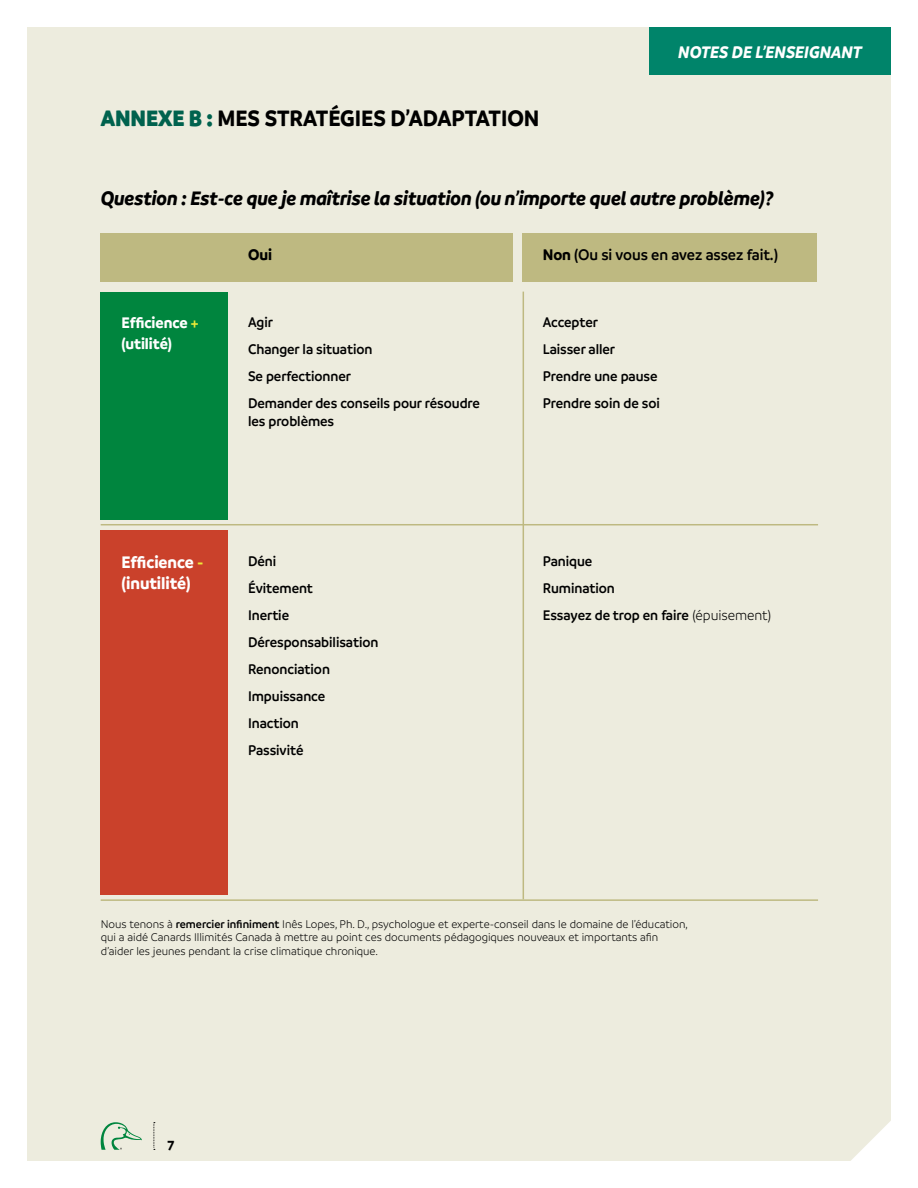
<style>
.page{position:relative;width:918px;height:1188px;background:#fff}
.page>*{position:absolute;margin:0;border:0;box-sizing:border-box;transform-origin:0 0}
.t1{font:700 24px "Branding";color:#000;scale:.94 1}
.t2{font:italic 700 21px "Branding";letter-spacing:-.01em;color:#000;scale:.94 1}
.t3{font:700 18px/21px "Branding";letter-spacing:-.005em;color:#fff;scale:.94 1}
.t4{font:italic 700 18px "Branding";color:#fff;scale:.96 1}
.t5{font:600 16.5px "Branding";letter-spacing:-.005em;color:#000;scale:.94 1}
.t6{font:700 16.5px/21px "Branding";letter-spacing:-.005em;color:#fff;scale:.94 1}
.t7{font:700 16.5px "Branding";color:#000;scale:.94 1}
.t8{font:600 15px/27px "Branding";letter-spacing:-.005em;color:#000;scale:.94 1}
.t9{font:700 14.25px "Branding";color:#000;scale:.96 1}
.t10{font:300 12px/13.5px "Branding";color:#000;scale:.96 1}
.s1{font-weight:900;color:#00624e}
.s2{font-weight:700}
.s3{color:#ede937}
.s4{font-weight:300}
.s5{font-weight:600}
</style>
<div class="page">
<div style="left:27px;top:27px;width:864px;height:1134px;background:#edecde"></div>
<svg style="left:101px;top:1122px;width:41px;height:28px"></svg>
<svg style="left:154px;top:1122px;width:1px;height:28px"></svg>
<div style="left:101px;top:292px;width:127px;height:227px;background:#00853e"></div>
<div style="left:101px;top:530px;width:127px;height:365px;background:#ca412b"></div>
<div style="left:101px;top:233px;width:412px;height:49px;background:#beb981"></div>
<div style="left:523px;top:233px;width:294px;height:49px;background:#beb981"></div>
<hr style="left:101px;top:524px;width:717px;height:1px;background:#beb981">
<hr style="left:101px;top:899px;width:717px;height:2px;background:#beb981">
<hr style="left:523px;top:292px;width:1px;height:607px;background:#beb981">
<div style="left:649px;top:27px;width:242px;height:48px;background:#00846a"></div>
<h1 class="t1" style="left:101px;top:105px;width:468px"><span class="s1">ANNEXE B :</span> MES STRATÉGIES D’ADAPTATION</h1>
<p class="t4" style="left:678px;top:42px;width:193px">NOTES DE L’ENSEIGNANT</p>
<h2 class="t2" style="left:101px;top:186px;width:717px">Question : Est-ce que je maîtrise la situation (ou n’importe quel autre problème)?</h2>
<p class="t7" style="left:248px;top:245px;width:27px">Oui</p>
<p class="t5" style="left:543px;top:245px;width:252px"><span class="s2">Non</span> (Ou si vous en avez assez fait.)</p>
<p class="t6" style="left:122px;top:312px;width:83px">Efficience <span class="s3">+ </span>(utilité)</p>
<p class="t8" style="left:248px;top:309px;width:248px">Agir<br>Changer la situation<br>Se perfectionner<br>Demander des conseils pour résoudre</p>
<p class="t8" style="left:248px;top:408px;width:93px">les problèmes</p>
<p class="t8" style="left:543px;top:309px;width:126px">Accepter<br>Laisser aller<br>Prendre une pause<br>Prendre soin de soi</p>
<p class="t3" style="left:122px;top:552px;width:89px">Efficience <span class="s3">- </span>(inutilité)</p>
<p class="t8" style="left:248px;top:548px;width:140px">Déni<br>Évitement<br>Inertie<br>Déresponsabilisation<br>Renonciation<br>Impuissance<br>Inaction<br>Passivité</p>
<p class="t8" style="left:543px;top:548px;width:244px">Panique<br>Rumination<br>Essayez de trop en faire <span class="s4">(épuisement)</span></p>
<p class="t10" style="left:101px;top:917px;width:613px">Nous tenons à <span class="s5">remercier infiniment</span> Inês Lopes, Ph. D., psychologue et experte-conseil dans le domaine de l’éducation, qui a aidé Canards Illimités Canada à mettre au point ces documents pédagogiques nouveaux et importants afin d’aider les jeunes pendant la crise climatique chronique.</p>
<p class="t9" style="left:167px;top:1137px;width:9px">7</p>
</div>
